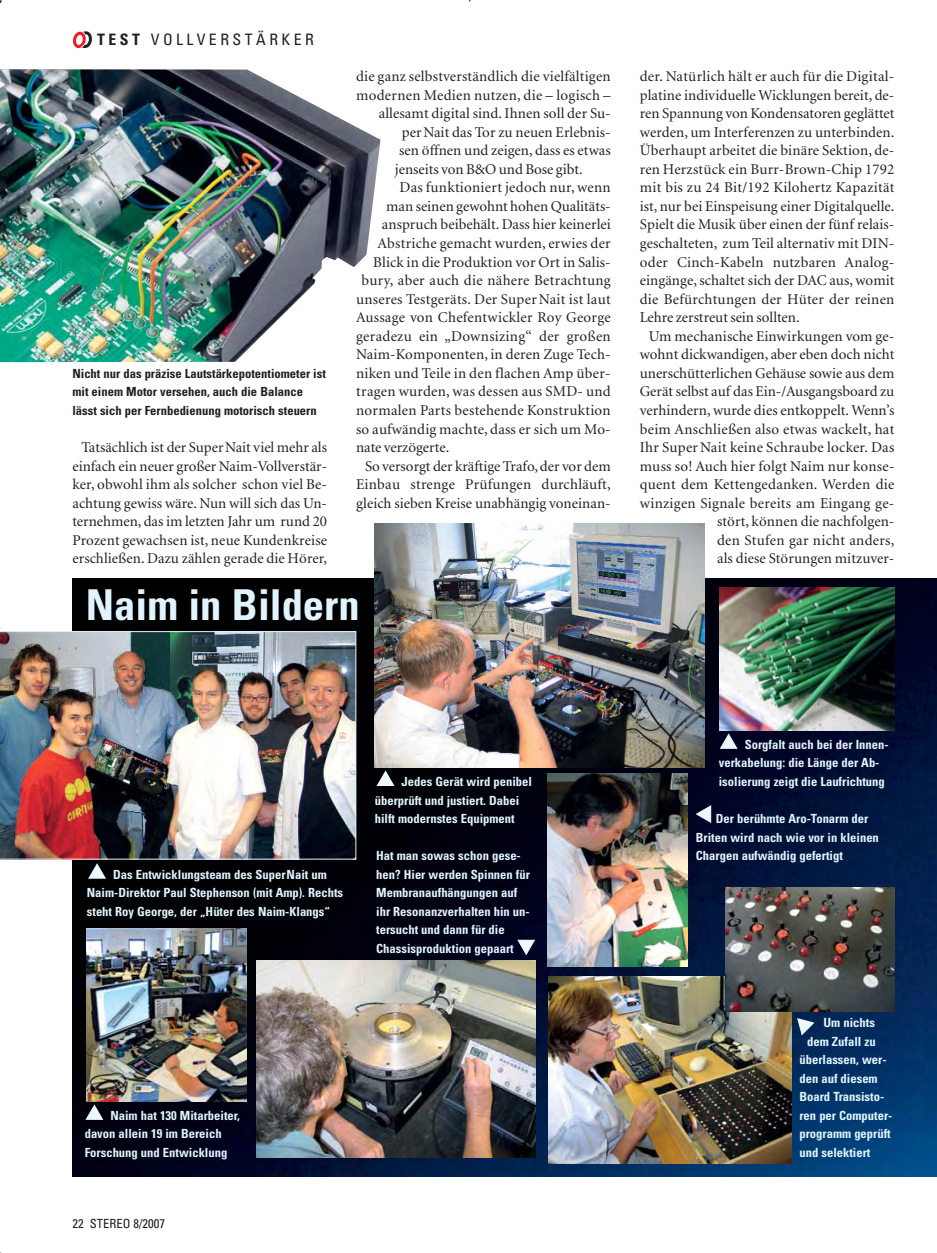
<style>
.page{position:relative;width:937px;height:1253px;background:#fff}
.page>*{position:absolute;margin:0;border:0;box-sizing:border-box;transform-origin:0 0}
.t1{font:700 condensed 42.52px "Univers";color:#e1f4fd}
.t2{font:condensed 15.75px "Univers";letter-spacing:.22em;color:#231f20}
.t3{font:15.05px/18.6px "Minion";letter-spacing:.005em;color:#231f20;text-align:center}
.t4{font:700 condensed 12.6px/18.6px "Univers";color:#e1f4fd}
.t5{font:700 condensed 12.6px/18.6px "Univers";color:#231f20}
.t6{font:condensed 12.6px "Univers";color:#231f20}
.s1{font-weight:700}
</style>
<div class="page">
<img style="left:0;top:0;width:936px;height:1253px">
<p class="t2" style="left:97px;top:33px;width:218px"><span class="s1">TEST</span> VOLLVERSTÄRKER</p>
<p class="t5" style="left:72px;top:365px;width:255px">Nicht nur das präzise Lautstärkepotentiometer ist mit einem Motor versehen, auch die Balance lässt sich per Fernbedienung motorisch steuern</p>
<p class="t3" style="left:72px;top:439px;width:256px">Tatsächlich ist der SuperNait viel mehr als einfach ein neuer großer Naim-Vollverstär&shy;ker, obwohl ihm als solcher schon viel Be&shy;achtung gewiss wäre. Nun will sich das Un&shy;ternehmen, das im letzten Jahr um rund 20<br>Prozent gewachsen ist, neue Kundenkreise erschließen. Dazu zählen gerade die Hörer,</p>
<p class="t3" style="left:356px;top:68px;width:256px">die ganz selbstverständlich die vielfältigen</p>
<p class="t3" style="left:356px;top:87px;width:256px">modernen Medien nutzen, die – logisch –</p>
<p class="t3" style="left:379px;top:105px;width:233px">allesamt digital sind. Ihnen soll der Su-</p>
<p class="t3" style="left:402px;top:124px;width:210px">perNait das Tor zu neuen Erlebnis-</p>
<p class="t3" style="left:399px;top:142px;width:213px">sen öffnen und zeigen, dass es etwas</p>
<p class="t3" style="left:395px;top:161px;width:189px">jenseits von B&amp;O und Bose gibt.</p>
<p class="t3" style="left:399px;top:180px;width:213px">Das funktioniert jedoch nur, wenn</p>
<p class="t3" style="left:386px;top:198px;width:226px">man seinen gewohnt hohen Qualitäts-</p>
<p class="t3" style="left:382px;top:217px;width:230px">anspruch beibehält. Dass hier keinerlei</p>
<p class="t3" style="left:377px;top:235px;width:235px">Abstriche gemacht wurden, erwies der</p>
<p class="t3" style="left:373px;top:254px;width:239px">Blick in die Produktion vor Ort in Salis-</p>
<p class="t3" style="left:361px;top:272px;width:251px">bury, aber auch die nähere Betrachtung</p>
<p class="t3" style="left:356px;top:291px;width:256px">unseres Testgeräts. Der Super Nait ist laut</p>
<p class="t3" style="left:356px;top:309px;width:256px">Aussage von Chefentwickler Roy George</p>
<p class="t3" style="left:356px;top:328px;width:256px">geradezu ein „Downsizing“ der großen</p>
<p class="t3" style="left:356px;top:346px;width:256px">Naim-Komponenten, in deren Zuge Tech-</p>
<p class="t3" style="left:356px;top:365px;width:256px">niken und Teile in den flachen Amp über-</p>
<p class="t3" style="left:356px;top:384px;width:256px">tragen wurden, was dessen aus SMD- und</p>
<p class="t3" style="left:356px;top:402px;width:256px">normalen Parts bestehende Konstruktion</p>
<p class="t3" style="left:356px;top:421px;width:256px">so aufwändig machte, dass er sich um Mo-</p>
<p class="t3" style="left:356px;top:439px;width:95px">nate verzögerte.</p>
<p class="t3" style="left:365px;top:458px;width:247px">So versorgt der kräftige Trafo, der vor dem</p>
<p class="t3" style="left:356px;top:476px;width:256px">Einbau strenge Prüfungen durchläuft,</p>
<p class="t3" style="left:356px;top:495px;width:256px">gleich sieben Kreise unabhängig voneinan-</p>
<h1 class="t1" style="left:86px;top:590px;width:275px">Naim in Bildern</h1>
<p class="t3" style="left:639px;top:68px;width:256px">der. Natürlich hält er auch für die Digital-</p>
<p class="t3" style="left:639px;top:87px;width:256px">platine individuelle Wicklungen bereit, de-</p>
<p class="t3" style="left:639px;top:105px;width:256px">ren Spannung von Kondensatoren geglättet</p>
<p class="t3" style="left:639px;top:124px;width:256px">werden, um Interferenzen zu unterbinden.</p>
<p class="t3" style="left:639px;top:142px;width:256px">Überhaupt arbeitet die binäre Sektion, de-</p>
<p class="t3" style="left:639px;top:161px;width:256px">ren Herzstück ein Burr-Brown-Chip 1792</p>
<p class="t3" style="left:639px;top:180px;width:256px">mit bis zu 24 Bit/192 Kilohertz Kapazität</p>
<p class="t3" style="left:639px;top:198px;width:256px">ist, nur bei Einspeisung einer Digitalquelle.</p>
<p class="t3" style="left:639px;top:217px;width:256px">Spielt die Musik über einen der fünf relais-</p>
<p class="t3" style="left:639px;top:235px;width:256px">geschalteten, zum Teil alternativ mit DIN-</p>
<p class="t3" style="left:639px;top:254px;width:256px">oder Cinch-Kabeln nutzbaren Analog-</p>
<p class="t3" style="left:639px;top:272px;width:256px">eingänge, schaltet sich der DAC aus, womit</p>
<p class="t3" style="left:639px;top:291px;width:256px">die Befürchtungen der Hüter der reinen</p>
<p class="t3" style="left:639px;top:309px;width:161px">Lehre zerstreut sein sollten.</p>
<p class="t3" style="left:648px;top:328px;width:247px">Um mechanische Einwirkungen vom ge-</p>
<p class="t3" style="left:639px;top:346px;width:256px">wohnt dickwandigen, aber eben doch nicht</p>
<p class="t3" style="left:639px;top:365px;width:256px">unerschütterlichen Gehäuse sowie aus dem</p>
<p class="t3" style="left:639px;top:384px;width:256px">Gerät selbst auf das Ein-/Ausgangsboard zu</p>
<p class="t3" style="left:639px;top:402px;width:256px">verhindern, wurde dies entkoppelt. Wenn’s</p>
<p class="t3" style="left:639px;top:421px;width:256px">beim Anschließen also etwas wackelt, hat</p>
<p class="t3" style="left:639px;top:439px;width:256px">Ihr Super Nait keine Schraube locker. Das</p>
<p class="t3" style="left:639px;top:458px;width:256px">muss so! Auch hier folgt Naim nur konse-</p>
<p class="t3" style="left:639px;top:476px;width:256px">quent dem Kettengedanken. Werden die</p>
<p class="t3" style="left:639px;top:495px;width:256px">winzigen Signale bereits am Eingang ge-</p>
<p class="t3" style="left:717px;top:513px;width:179px">stört, können die nachfolgen-</p>
<p class="t3" style="left:717px;top:532px;width:179px">den Stufen gar nicht anders,</p>
<p class="t3" style="left:717px;top:550px;width:179px">als diese Störungen mitzuver-</p>
<p class="t4" style="left:87px;top:866px;width:258px;text-indent:26px">Das Entwicklungsteam des SuperNait um<br>Naim-Direktor Paul Stephenson (mit Amp). Rechts steht Roy George, der „Hüter des Naim-Klangs“</p>
<p class="t4" style="left:375px;top:773px;width:159px;text-indent:27px">Jedes Gerät wird penibel überprüft und justiert. Dabei hilft modernstes Equipment</p>
<p class="t4" style="left:376px;top:848px;width:155px">Hat man sowas schon gese&shy;hen? Hier werden Spinnen für<br>Membranaufhängungen auf ihr Resonanzverhalten hin un&shy;tersucht und dann für die<br>Chassisproduktion gepaart</p>
<p class="t4" style="left:85px;top:1107px;width:157px;text-indent:26px">Naim hat 130 Mitarbeiter, davon allein 19 im Bereich<br>Forschung und Entwicklung</p>
<p class="t6" style="left:72px;top:1218px;width:94px">22 STEREO 8/2007</p>
<p class="t4" style="left:718px;top:736px;width:171px;text-indent:26px">Sorgfalt auch bei der Innen&shy;verkabelung: die Länge der Ab&shy;isolierung zeigt die Laufrichtung</p>
<p class="t4" style="left:695px;top:810px;width:184px;text-indent:20px">Der berühmte Aro-Tonarm der<br>Briten wird nach wie vor in kleinen<br>Chargen aufwändig gefertigt</p>
<p class="t4" style="left:823px;top:1014px;width:53px">Um nichts</p>
<p class="t4" style="left:807px;top:1033px;width:70px">dem Zufall zu</p>
<p class="t4" style="left:799px;top:1052px;width:89px">überlassen, wer-</p>
<p class="t4" style="left:799px;top:1070px;width:80px">den auf diesem</p>
<p class="t4" style="left:799px;top:1089px;width:86px">Board Transisto-</p>
<p class="t4" style="left:799px;top:1107px;width:94px">ren per Computer-</p>
<p class="t4" style="left:799px;top:1126px;width:93px">programm geprüft</p>
<p class="t4" style="left:799px;top:1144px;width:72px">und selektiert</p>
</div>
